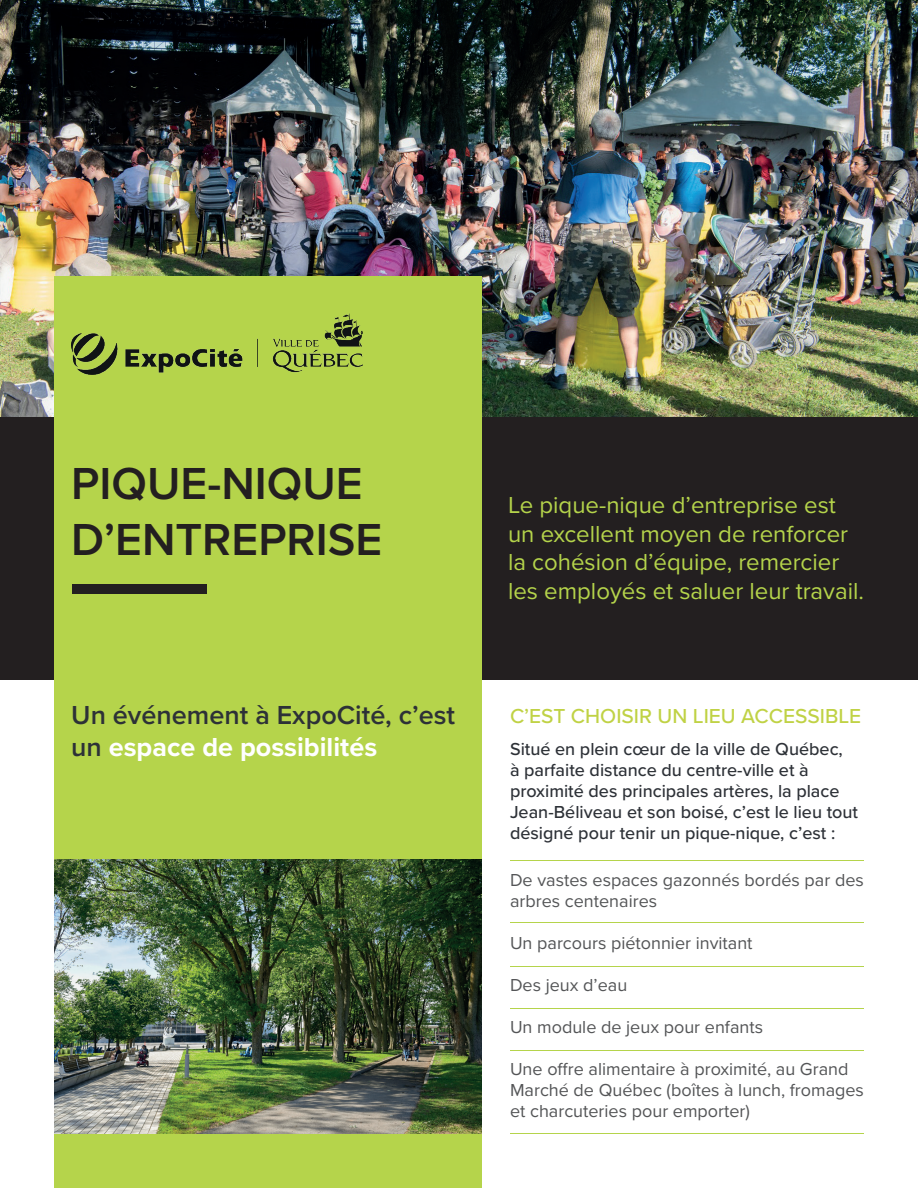
<style>
.page{position:relative;width:918px;height:1188px;background:#fff}
.page>*{position:absolute;margin:0;border:0;box-sizing:border-box;transform-origin:0 0}
.t1{font:600 46.5px/55.8px "Proxima Nova";color:#231f20}
.t2{font:600 27px/32.4px "Proxima Nova";color:#2d3137}
.t3{font:24px/28.5px "Proxima Nova";color:#b5d44b}
.t4{font:500 21px "Proxima Nova";color:#c0d245}
.t5{font:18px/21px "Proxima Nova";color:#545557}
.t6{font:500 18px/21px "Proxima Nova";color:#2d3137}
.s1{font-weight:700;color:#fff}
</style>
<div class="page">
<img style="left:0;top:0;width:918px;height:417px">
<div style="left:0;top:417px;width:918px;height:263px;background:#231f20"></div>
<div style="left:54px;top:276px;width:428px;height:912px;background:#b5d44b"></div>
<div style="left:72px;top:585px;width:134px;height:9px;background:#231f20"></div>
<hr style="left:510px;top:860px;width:354px;height:1px;background:#b5d44b">
<hr style="left:510px;top:922px;width:354px;height:1px;background:#b5d44b">
<hr style="left:510px;top:966px;width:354px;height:1px;background:#b5d44b">
<hr style="left:510px;top:1008px;width:354px;height:1px;background:#b5d44b">
<hr style="left:510px;top:1050px;width:354px;height:1px;background:#b5d44b">
<hr style="left:510px;top:1133px;width:354px;height:1px;background:#b5d44b">
<img style="left:71px;top:314px;width:291px;height:61px">
<img style="left:54px;top:860px;width:428px;height:274px">
<h1 class="t1" style="left:71px;top:454px;width:313px">PIQUE-NIQUE<br>D’ENTREPRISE</h1>
<h3 class="t3" style="left:508px;top:490px;width:357px">Le pique-nique d’entreprise est un excellent moyen de renforcer la cohésion d’équipe, remercier les employés et saluer leur travail.</h3>
<h2 class="t2" style="left:71px;top:698px;width:385px">Un événement à ExpoCité, c’est un <span class="s1">espace de possibilités</span></h2>
<p class="t4" style="left:510px;top:700px;width:353px">C’EST CHOISIR UN LIEU ACCESSIBLE</p>
<p class="t6" style="left:510px;top:738px;width:350px">Situé en plein cœur de la ville de Québec,<br>à parfaite distance du centre-ville et à proximité des principales artères, la place Jean-Béliveau et son boisé, c’est le lieu tout désigné pour tenir un pique-nique, c’est :</p>
<p class="t5" style="left:510px;top:868px;width:355px">De vastes espaces gazonnés bordés par des arbres centenaires</p>
<p class="t5" style="left:510px;top:931px;width:244px">Un parcours piétonnier invitant</p>
<p class="t5" style="left:510px;top:973px;width:119px">Des jeux d’eau</p>
<p class="t5" style="left:510px;top:1015px;width:255px">Un module de jeux pour enfants</p>
<p class="t5" style="left:510px;top:1057px;width:355px">Une offre alimentaire à proximité, au Grand<br>Marché de Québec (boîtes à lunch, fromages et charcuteries pour emporter)</p>
</div>
